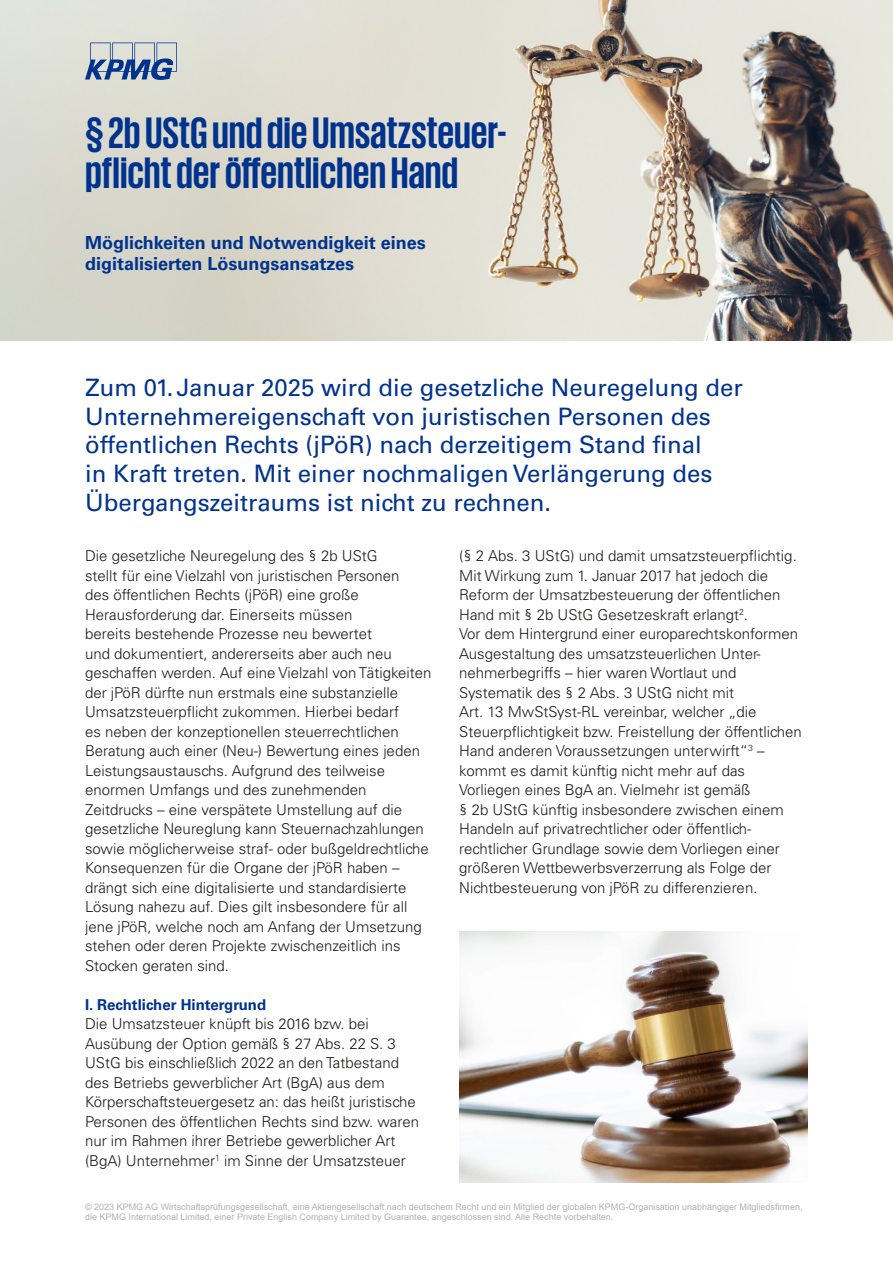
<style>
.page{position:relative;width:893px;height:1263px;background:#fff}
.page>*{position:absolute;margin:0;border:0;box-sizing:border-box;transform-origin:0 0}
.t1{font:700 45px/40.5px "KPMG";color:#00338d}
.t2{font:24px/28.8px "Univers LT Std";color:#00338d}
.t3{font:700 18px/21px "Univers LT Std";color:#00338d}
.t4{font:300 15px/19.5px "Univers LT Std";color:#1a1a18}
.t5{font:700 15px "Univers LT Std";color:#00338d}
.t6{font:9px/10.8px "Arial";color:#b2b2b2}
</style>
<div class="page">
<img style="left:0;top:0;width:893px;height:340px">
<svg style="left:85px;top:43px;width:92px;height:37px"></svg>
<img style="left:459px;top:932px;width:349px;height:250px">
<h1 class="t1" style="left:85px;top:111px;width:423px">§ 2b UStG und die Umsatzsteuer&shy;pflicht der öffentlichen Hand</h1>
<p class="t3" style="left:85px;top:232px;width:342px">Möglichkeiten und Notwendigkeit eines digitalisierten Lösungsansatzes</p>
<p class="t2" style="left:85px;top:373px;width:659px">Zum 01. Januar 2025 wird die gesetzliche Neuregelung der Unternehmereigenschaft von juristischen Personen des öffentlichen Rechts (jPöR) nach derzeitigem Stand final<br>in Kraft treten. Mit einer nochmaligen Verlängerung des Übergangszeitraums ist nicht zu rechnen.</p>
<p class="t4" style="left:85px;top:546px;width:348px">Die gesetzliche Neuregelung des § 2b UStG<br>stellt für eine Vielzahl von juristischen Personen<br>des öffentlichen Rechts (jPöR) eine große Herausforderung dar. Einerseits müssen<br>bereits bestehende Prozesse neu bewertet<br>und dokumentiert, andererseits aber auch neu geschaffen werden. Auf eine Vielzahl von Tätigkeiten der jPöR dürfte nun erstmals eine substanzielle Umsatzsteuerpflicht zukommen. Hierbei bedarf<br>es neben der konzeptionellen steuerrechtlichen Beratung auch einer (Neu-) Bewertung eines jeden Leistungsaustauschs. Aufgrund des teilweise enormen Umfangs und des zunehmenden Zeitdrucks – eine verspätete Umstellung auf die gesetzliche Neureglung kann Steuernachzahlungen sowie möglicherweise straf- oder bußgeldrechtliche Konsequenzen für die Organe der jPöR haben – drängt sich eine digitalisierte und standardisierte Lösung nahezu auf. Dies gilt insbesondere für all jene jPöR, welche noch am Anfang der Umsetzung stehen oder deren Projekte zwischenzeitlich ins Stocken geraten sind.</p>
<p class="t5" style="left:85px;top:995px;width:183px">I. Rechtlicher Hintergrund</p>
<p class="t4" style="left:85px;top:1014px;width:335px">Die Umsatzsteuer knüpft bis 2016 bzw. bei Ausübung der Option gemäß § 27 Abs. 22 S. 3<br>UStG bis einschließlich 2022 an den Tatbestand des Betriebs gewerblicher Art (BgA) aus dem Körperschaftsteuergesetz an: das heißt juristische Personen des öffentlichen Rechts sind bzw. waren nur im Rahmen ihrer Betriebe gewerblicher Art (BgA) Unternehmer<sup>1</sup> im Sinne der Umsatzsteuer</p>
<p class="t4" style="left:459px;top:546px;width:344px">(§ 2 Abs. 3 UStG) und damit umsatzsteuerpflichtig.<br>Mit Wirkung zum 1. Januar 2017 hat jedoch die Reform der Umsatzbesteuerung der öffentlichen Hand mit § 2b UStG Gesetzeskraft erlangt<sup>2</sup>.<br>Vor dem Hintergrund einer europarechtskonformen Ausgestaltung des umsatzsteuerlichen Unter&shy;nehmerbegriffs – hier waren Wortlaut und Systematik des § 2 Abs. 3 UStG nicht mit<br>Art. 13 MwStSyst-RL vereinbar, welcher „die Steuerpflichtigkeit bzw. Freistellung der öffentlichen Hand anderen Voraussetzungen unterwirft“<sup>3</sup> – kommt es damit künftig nicht mehr auf das Vorliegen eines BgA an. Vielmehr ist gemäß<br>§ 2b UStG künftig insbesondere zwischen einem Handeln auf privatrechtlicher oder öffentlich&shy;rechtlicher Grundlage sowie dem Vorliegen einer größeren Wettbewerbsverzerrung als Folge der Nichtbesteuerung von jPöR zu differenzieren.</p>
<p class="t6" style="left:85px;top:1201px;width:719px">© 2023 KPMG AG Wirtschaftsprüfungsgesellschaft, eine Aktiengesellschaft nach deutschem Recht und ein Mitglied der globalen KPMG-Organisation unabhängiger Mitgliedsfirmen, die KPMG International Limited, einer Private English Company Limited by Guarantee, angeschlossen sind. Alle Rechte vorbehalten.</p>
</div>
